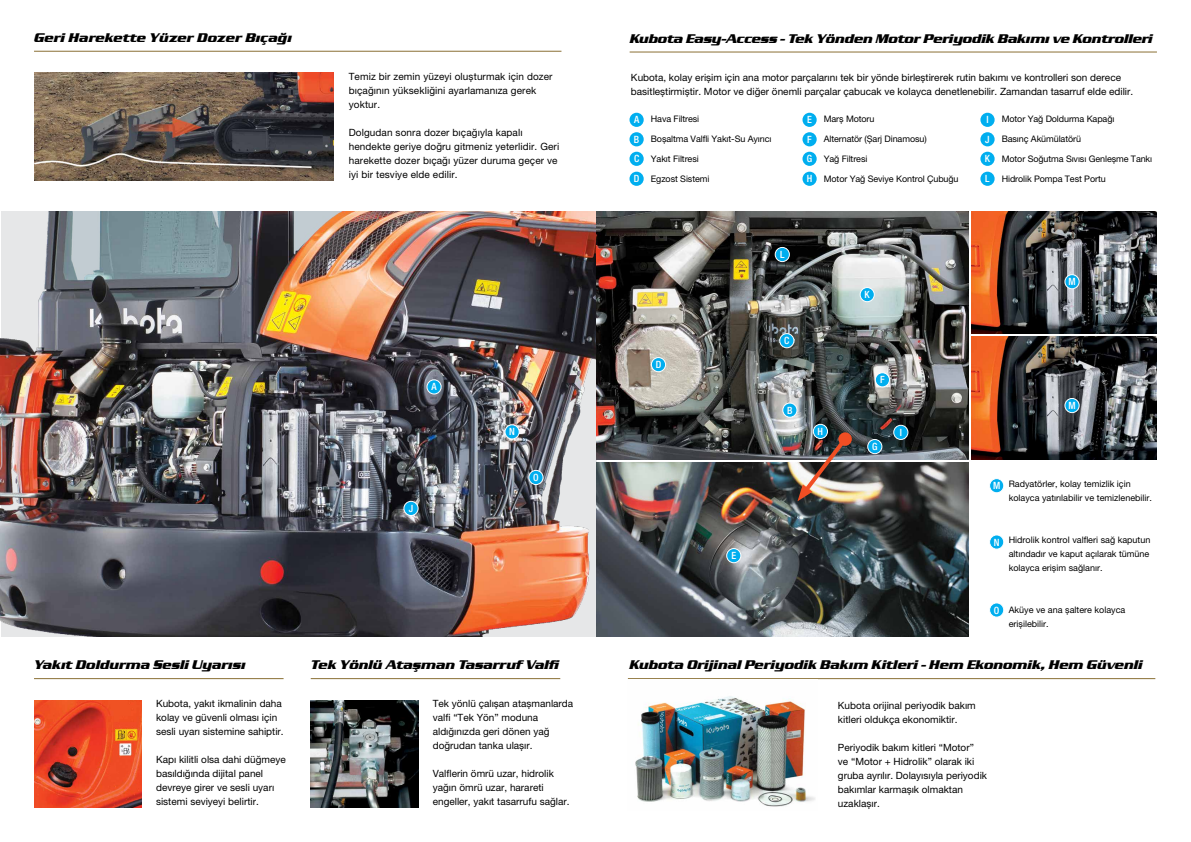
<style>
.page{position:relative;width:1191px;height:842px;background:#fff}
.page>*{position:absolute;margin:0;border:0;box-sizing:border-box;transform-origin:0 0}
.t1{font:italic 700 13px "Serpentine D";color:#000}
.t2{font:10px/14px "Helvetica Neue LT Pro";color:#000}
.t3{font:500 condensed 10px "Helvetica Neue LT Pro";color:#fff}
.t4{font:9px/14px "Helvetica Neue LT Pro";letter-spacing:-.01em;color:#000}
</style>
<div class="page">
<hr style="left:628px;top:678px;width:527px;height:1px;background:#8a6f34">
<img style="left:1px;top:211px;width:595px;height:425px">
<img style="left:596px;top:211px;width:372px;height:248px">
<img style="left:972px;top:211px;width:185px;height:122px">
<img style="left:972px;top:337px;width:185px;height:122px">
<img style="left:596px;top:463px;width:372px;height:173px">
<hr style="left:34px;top:51px;width:527px;height:1px;background:#8a6f34">
<hr style="left:629px;top:52px;width:528px;height:1px;background:#8a6f34">
<div style="left:629px;top:113px;width:14px;height:14px;background:#00aeef;border-radius:50%"></div>
<div style="left:427px;top:380px;width:14px;height:14px;background:#00aeef;border-radius:50%"></div>
<div style="left:426px;top:379px;width:16px;height:15px;border:1px solid #fff;border-radius:50%"></div>
<div style="left:802px;top:113px;width:14px;height:14px;background:#00aeef;border-radius:50%"></div>
<div style="left:980px;top:113px;width:14px;height:14px;background:#00aeef;border-radius:50%"></div>
<div style="left:629px;top:132px;width:14px;height:14px;background:#00aeef;border-radius:50%"></div>
<div style="left:802px;top:132px;width:14px;height:14px;background:#00aeef;border-radius:50%"></div>
<div style="left:980px;top:132px;width:14px;height:14px;background:#00aeef;border-radius:50%"></div>
<div style="left:629px;top:152px;width:14px;height:14px;background:#00aeef;border-radius:50%"></div>
<div style="left:802px;top:152px;width:14px;height:14px;background:#00aeef;border-radius:50%"></div>
<div style="left:980px;top:152px;width:14px;height:14px;background:#00aeef;border-radius:50%"></div>
<div style="left:629px;top:172px;width:14px;height:14px;background:#00aeef;border-radius:50%"></div>
<div style="left:802px;top:172px;width:14px;height:14px;background:#00aeef;border-radius:50%"></div>
<div style="left:980px;top:172px;width:14px;height:14px;background:#00aeef;border-radius:50%"></div>
<img style="left:635px;top:696px;width:180px;height:111px">
<div style="left:783px;top:403px;width:14px;height:14px;background:#00aeef;border-radius:50%"></div>
<div style="left:782px;top:403px;width:15px;height:15px;border:1px solid #fff;border-radius:50%"></div>
<div style="left:505px;top:425px;width:14px;height:14px;background:#00aeef;border-radius:50%"></div>
<div style="left:504px;top:424px;width:15px;height:15px;border:1px solid #fff;border-radius:50%"></div>
<div style="left:529px;top:470px;width:14px;height:15px;background:#00aeef;border-radius:50%"></div>
<div style="left:528px;top:470px;width:15px;height:15px;border:1px solid #fff;border-radius:50%"></div>
<div style="left:860px;top:288px;width:14px;height:14px;background:#00aeef;border-radius:50%"></div>
<div style="left:859px;top:287px;width:15px;height:15px;border:1px solid #fff;border-radius:50%"></div>
<div style="left:726px;top:549px;width:15px;height:14px;background:#00aeef;border-radius:50%"></div>
<div style="left:726px;top:548px;width:15px;height:15px;border:1px solid #fff;border-radius:50%"></div>
<div style="left:875px;top:373px;width:14px;height:14px;background:#00aeef;border-radius:50%"></div>
<div style="left:874px;top:372px;width:16px;height:15px;border:1px solid #fff;border-radius:50%"></div>
<div style="left:867px;top:439px;width:15px;height:15px;background:#00aeef;border-radius:50%"></div>
<div style="left:867px;top:439px;width:15px;height:15px;border:1px solid #fff;border-radius:50%"></div>
<div style="left:989px;top:479px;width:14px;height:14px;background:#00aeef;border-radius:50%"></div>
<div style="left:989px;top:478px;width:15px;height:15px;border:1px solid #fff;border-radius:50%"></div>
<div style="left:1065px;top:398px;width:14px;height:15px;background:#00aeef;border-radius:50%"></div>
<div style="left:1064px;top:398px;width:15px;height:15px;border:1px solid #fff;border-radius:50%"></div>
<div style="left:1065px;top:275px;width:14px;height:14px;background:#00aeef;border-radius:50%"></div>
<div style="left:1064px;top:274px;width:15px;height:15px;border:1px solid #fff;border-radius:50%"></div>
<div style="left:989px;top:535px;width:14px;height:14px;background:#00aeef;border-radius:50%"></div>
<div style="left:989px;top:534px;width:15px;height:16px;border:1px solid #fff;border-radius:50%"></div>
<div style="left:989px;top:603px;width:14px;height:14px;background:#00aeef;border-radius:50%"></div>
<div style="left:989px;top:602px;width:15px;height:16px;border:1px solid #fff;border-radius:50%"></div>
<div style="left:893px;top:425px;width:15px;height:14px;background:#00aeef;border-radius:50%"></div>
<div style="left:893px;top:425px;width:15px;height:15px;border:1px solid #fff;border-radius:50%"></div>
<div style="left:813px;top:424px;width:14px;height:14px;background:#00aeef;border-radius:50%"></div>
<div style="left:813px;top:424px;width:15px;height:15px;border:1px solid #fff;border-radius:50%"></div>
<svg style="left:838px;top:432px;width:14px;height:14px"></svg>
<img style="left:797px;top:433px;width:53px;height:68px">
<div style="left:404px;top:501px;width:14px;height:14px;background:#00aeef;border-radius:50%"></div>
<div style="left:403px;top:501px;width:15px;height:15px;border:1px solid #fff;border-radius:50%"></div>
<div style="left:775px;top:247px;width:14px;height:15px;background:#00aeef;border-radius:50%"></div>
<div style="left:774px;top:247px;width:16px;height:15px;border:1px solid #fff;border-radius:50%"></div>
<div style="left:651px;top:358px;width:14px;height:14px;background:#00aeef;border-radius:50%"></div>
<div style="left:651px;top:357px;width:15px;height:15px;border:1px solid #fff;border-radius:50%"></div>
<div style="left:779px;top:334px;width:15px;height:14px;background:#00aeef;border-radius:50%"></div>
<div style="left:779px;top:333px;width:15px;height:15px;border:1px solid #fff;border-radius:50%"></div>
<img style="left:34px;top:73px;width:299px;height:107px">
<hr style="left:34px;top:678px;width:249px;height:1px;background:#8a6f34">
<hr style="left:311px;top:678px;width:249px;height:1px;background:#8a6f34">
<img style="left:311px;top:700px;width:107px;height:108px">
<img style="left:34px;top:700px;width:108px;height:108px">
<h1 class="t1" style="left:34px;top:30px;width:259px">Geri Harekette Yüzer Dozer Bıçağı</h1>
<h1 class="t1" style="left:629px;top:31px;width:524px">Kubota Easy-Access - Tek Yönden Motor Periyodik Bakımı ve Kontrolleri</h1>
<p class="t2" style="left:349px;top:69px;width:205px">Temiz bir zemin yüzeyi oluşturmak için dozer bıçağının yüksekliğini ayarlamanıza gerek yoktur.</p>
<p class="t2" style="left:349px;top:125px;width:212px">Dolgudan sonra dozer bıçağıyla kapalı hendekte geriye doğru gitmeniz yeterlidir. Geri harekette dozer bıçağı yüzer duruma geçer ve iyi bir tesviye elde edilir.</p>
<p class="t3" style="left:431px;top:381px;width:7px">A</p>
<p class="t3" style="left:409px;top:502px;width:6px">J</p>
<p class="t3" style="left:509px;top:426px;width:7px">N</p>
<p class="t3" style="left:533px;top:471px;width:7px">O</p>
<h1 class="t1" style="left:34px;top:658px;width:213px">Yakıt Doldurma Sesli Uyarısı</h1>
<h1 class="t1" style="left:311px;top:658px;width:250px">Tek Yönlü Ataşman Tasarruf Valfi</h1>
<p class="t2" style="left:156px;top:697px;width:129px">Kubota, yakıt ikmalinin daha kolay ve güvenli olması için sesli uyarı sistemine sahiptir.</p>
<p class="t2" style="left:156px;top:753px;width:131px">Kapı kilitli olsa dahi düğmeye basıldığında dijital panel devreye girer ve sesli uyarı sistemi seviyeyi belirtir.</p>
<p class="t2" style="left:433px;top:697px;width:142px">Tek yönlü çalışan ataşmanlarda valfi “Tek Yön” moduna aldığınızda geri dönen yağ doğrudan tanka ulaşır.</p>
<p class="t2" style="left:433px;top:767px;width:138px">Valflerin ömrü uzar, hidrolik yağın ömrü uzar, harareti engeller, yakıt tasarrufu sağlar.</p>
<p class="t2" style="left:631px;top:70px;width:504px">Kubota, kolay erişim için ana motor parçalarını tek bir yönde birleştirerek rutin bakımı ve kontrolleri son derece basitleştirmiştir. Motor ve diğer önemli parçalar çabucak ve kolayca denetlenebilir. Zamandan tasarruf elde edilir.</p>
<p class="t4" style="left:823px;top:112px;width:52px">Marş Motoru</p>
<p class="t4" style="left:823px;top:132px;width:104px">Alternatör (Şarj Dinamosu)</p>
<p class="t4" style="left:823px;top:152px;width:45px">Yağ Filtresi</p>
<p class="t4" style="left:823px;top:172px;width:136px">Motor Yağ Seviye Kontrol Çubuğu</p>
<p class="t4" style="left:651px;top:112px;width:50px">Hava Filtresi</p>
<p class="t4" style="left:651px;top:132px;width:122px">Boşaltma Valfli Yakıt-Su Ayırıcı</p>
<p class="t4" style="left:651px;top:152px;width:49px">Yakıt Filtresi</p>
<p class="t4" style="left:651px;top:172px;width:60px">Egzost Sistemi</p>
<p class="t3" style="left:634px;top:114px;width:7px">A</p>
<p class="t3" style="left:807px;top:114px;width:6px">E</p>
<p class="t3" style="left:986px;top:114px;width:4px">I</p>
<p class="t3" style="left:634px;top:133px;width:7px">B</p>
<p class="t3" style="left:807px;top:133px;width:6px">F</p>
<p class="t3" style="left:985px;top:133px;width:6px">J</p>
<p class="t3" style="left:634px;top:153px;width:7px">C</p>
<p class="t3" style="left:807px;top:153px;width:7px">G</p>
<p class="t3" style="left:985px;top:153px;width:7px">K</p>
<p class="t3" style="left:634px;top:173px;width:7px">D</p>
<p class="t3" style="left:807px;top:173px;width:7px">H</p>
<p class="t3" style="left:985px;top:173px;width:6px">L</p>
<p class="t4" style="left:1001px;top:112px;width:114px">Motor Yağ Doldurma Kapağı</p>
<p class="t4" style="left:1001px;top:132px;width:81px">Basınç Akümülatörü</p>
<p class="t4" style="left:1001px;top:152px;width:152px">Motor Soğutma Sıvısı Genleşme Tankı</p>
<p class="t4" style="left:1001px;top:172px;width:106px">Hidrolik Pompa Test Portu</p>
<p class="t3" style="left:655px;top:359px;width:7px">D</p>
<p class="t3" style="left:780px;top:249px;width:6px">L</p>
<p class="t3" style="left:784px;top:335px;width:7px">C</p>
<p class="t3" style="left:787px;top:404px;width:7px">B</p>
<p class="t3" style="left:864px;top:289px;width:7px">K</p>
<p class="t3" style="left:880px;top:374px;width:6px">F</p>
<p class="t3" style="left:817px;top:425px;width:7px">H</p>
<p class="t3" style="left:899px;top:426px;width:4px">I</p>
<p class="t3" style="left:872px;top:441px;width:7px">G</p>
<p class="t3" style="left:1068px;top:276px;width:9px">M</p>
<p class="t3" style="left:1068px;top:400px;width:9px">M</p>
<p class="t3" style="left:731px;top:550px;width:6px">E</p>
<p class="t3" style="left:993px;top:480px;width:9px">M</p>
<p class="t3" style="left:993px;top:536px;width:7px">N</p>
<p class="t3" style="left:994px;top:604px;width:7px">O</p>
<p class="t4" style="left:1008px;top:477px;width:145px">Radyatörler, kolay temizlik için kolayca yatırılabilir ve temizlenebilir.</p>
<p class="t4" style="left:1008px;top:533px;width:143px;text-align:justify">Hidrolik kontrol valfleri sağ kaputun altındadır ve kaput açılarak tümüne kolayca erişim sağlanır.</p>
<p class="t4" style="left:1008px;top:603px;width:118px">Aküye ve ana şaltere kolayca erişilebilir.</p>
<h1 class="t1" style="left:629px;top:658px;width:514px">Kubota Orijinal Periyodik Bakım Kitleri - Hem Ekonomik, Hem Güvenli</h1>
<p class="t2" style="left:838px;top:698px;width:139px">Kubota orijinal periyodik bakım kitleri oldukça ekonomiktir.</p>
<p class="t2" style="left:838px;top:740px;width:151px">Periyodik bakım kitleri “Motor”<br>ve “Motor + Hidrolik” olarak iki gruba ayrılır. Dolayısıyla periyodik bakımlar karmaşık olmaktan uzaklaşır.</p>
</div>
